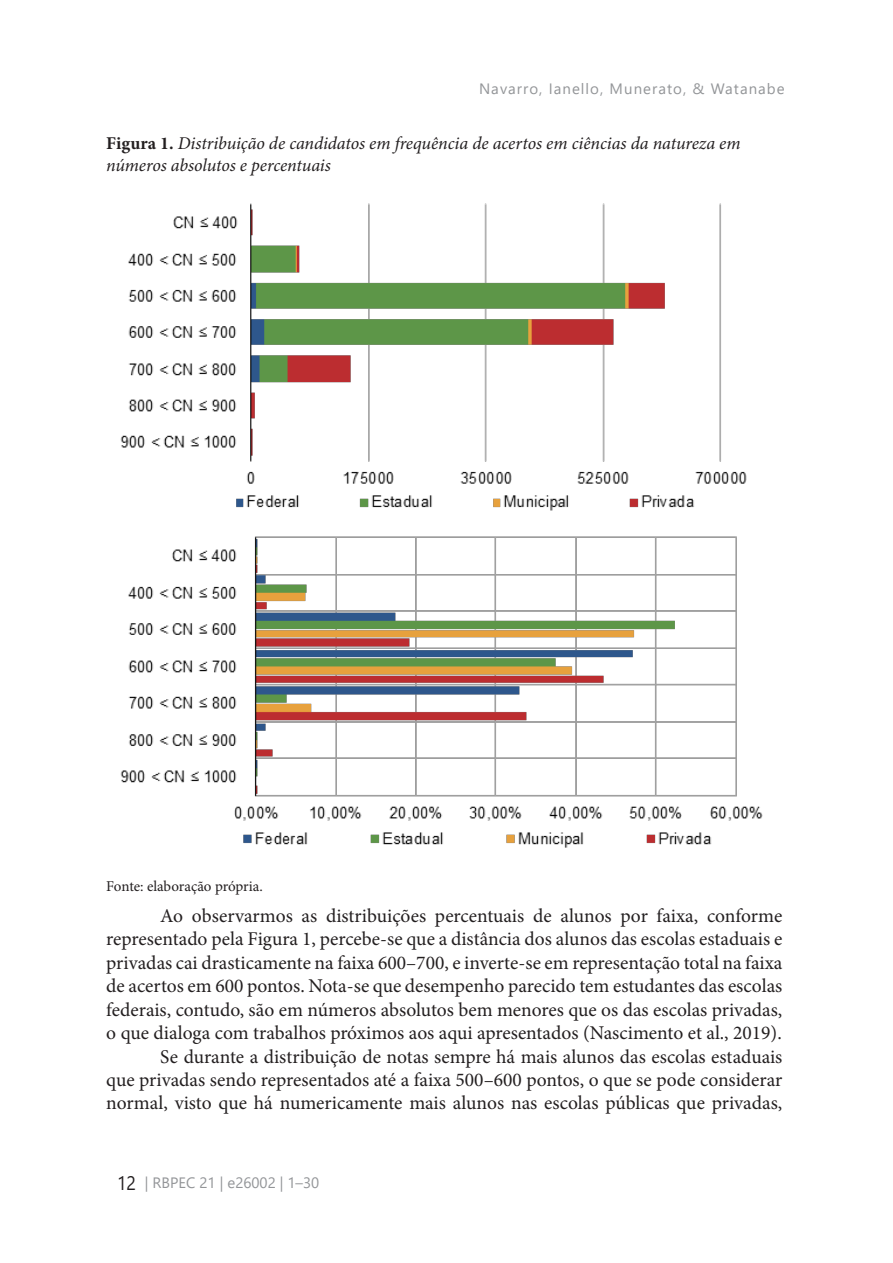
<style>
.page{position:relative;width:893px;height:1263px;background:#fff}
.page>*{position:absolute;margin:0;border:0;box-sizing:border-box;transform-origin:0 0}
.t1{font:19.5px/23.4px "Minion Pro";color:#231f20;text-align:justify}
.t2{font:19.5px "Segoe UI";color:#231f20;scale:.9 1}
.Título_tabelas_e_qua{font:italic 18px/21.6px "Minion Pro";letter-spacing:-.005em;color:#231f20}
.t3{font:15px "Segoe UI";letter-spacing:.07em;color:#939598}
.Fonte_-_abaixo_de_ta{font:15px "Minion Pro";letter-spacing:-.005em;color:#231f20}
.t4{font:15px "Segoe UI";color:#939598}
.s1{font-weight:700;font-style:normal}
</style>
<div class="page">
<img style="left:120px;top:203px;width:627px;height:308px">
<img style="left:120px;top:536px;width:643px;height:312px">
<p class="t3" style="left:479px;top:74px;width:307px">Navarro, Ianello, Munerato, &amp; Watanabe</p>
<p class="Título_tabelas_e_qua" style="left:106px;top:133px;width:636px"><span class="s1">Figura 1.</span> Distribuição de candidatos em frequência de acertos em ciências da natureza em números absolutos e percentuais</p>
<p class="Fonte_-_abaixo_de_ta" style="left:106px;top:876px;width:158px">Fonte: elaboração própria.</p>
<p class="t1" style="left:106px;top:904px;width:678px;text-indent:54px">Ao observarmos as distribuições percentuais de alunos por faixa, conforme representado pela Figura 1, percebe-se que a distância dos alunos das escolas estaduais e privadas cai drasticamente na faixa 600–700, e inverte-se em representação total na faixa de acertos em 600 pontos. Nota-se que desempenho parecido tem estudantes das escolas federais, contudo, são em números absolutos bem menores que os das escolas privadas, o que dialoga com trabalhos próximos aos aqui apresentados (Nascimento et al., 2019).</p>
<p class="t1" style="left:106px;top:1045px;width:678px;text-indent:54px">Se durante a distribuição de notas sempre há mais alunos das escolas estaduais que privadas sendo representados até a faixa 500–600 pontos, o que se pode considerar normal, visto que há numericamente mais alunos nas escolas públicas que privadas,</p>
<p class="t2" style="left:117px;top:1165px;width:23px">12</p>
<p class="t4" style="left:145px;top:1168px;width:176px">| RBPEC 21 | e26002 | 1–30</p>
</div>
